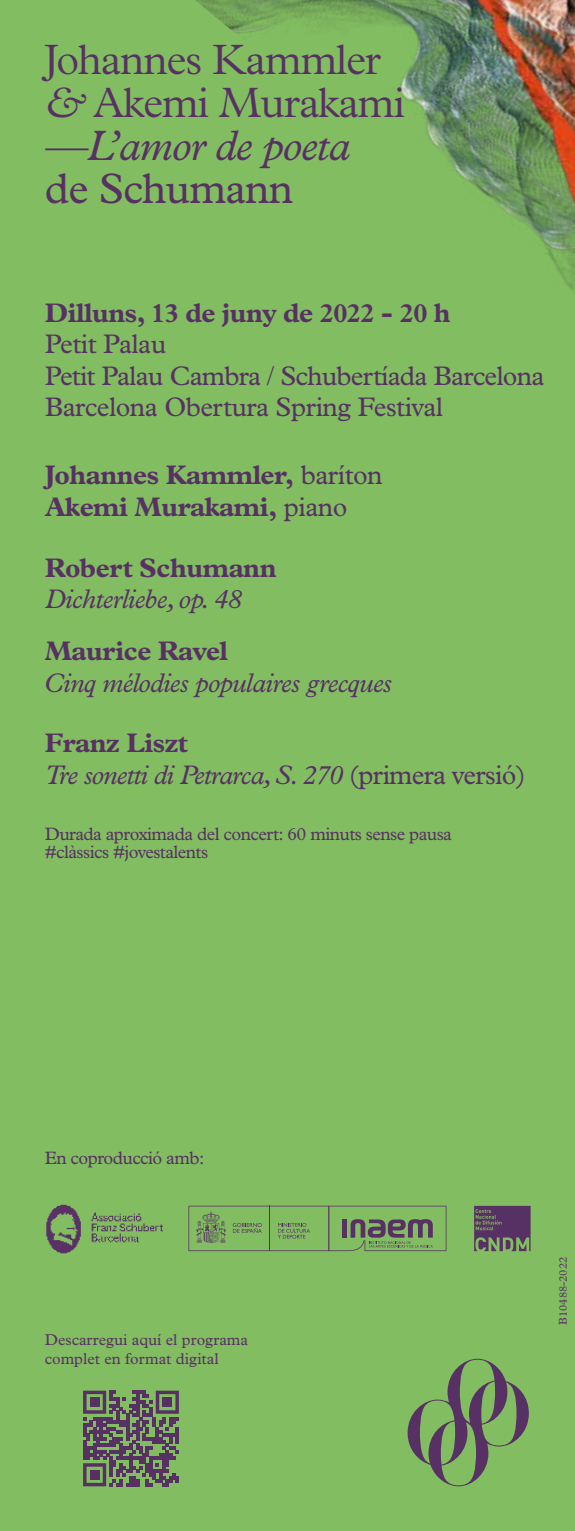
<style>
.page{position:relative;width:575px;height:1531px;background:#fff}
.page>*{position:absolute;margin:0;border:0;box-sizing:border-box;transform-origin:0 0}
.t1{font:300 42.75px/42.8px "Plantin Std";letter-spacing:-.02em;color:#583164}
.t2{font:42.75px "Plantin Std";letter-spacing:-.02em;color:#583164}
.t3{font:italic 27px/31.5px "Plantin Std";letter-spacing:-.02em;color:#583164}
.t4{font:700 27px/31.5px "Plantin Std";letter-spacing:-.02em;color:#583164}
.t5{font:27px/31.5px "Plantin Std";letter-spacing:-.03em;color:#583164}
.t6{font:18px/18px "Plantin Std";letter-spacing:-.03em;color:#583164}
.t7{font:15.75px/18.9px "Plantin Std";color:#583164}
.t8{font:11.25px "Plantin Std";color:#583164}
.s1{font-style:italic}
.s2{font-weight:400;font-style:italic}
.s3{font-weight:400}
.s4{font-weight:700;font-style:normal}
.s5{font-style:normal}
</style>
<div class="page">
<div style="left:0;top:0;width:574px;height:1531px;background:#82bd61"></div>
<svg style="left:407px;top:1359px;width:121px;height:127px"></svg>
<svg style="left:83px;top:1390px;width:96px;height:96px"></svg>
<div style="left:90px;top:1397px;width:9px;height:10px;background:#583164"></div>
<div style="left:162px;top:1397px;width:10px;height:10px;background:#583164"></div>
<div style="left:90px;top:1470px;width:9px;height:9px;background:#583164"></div>
<img style="left:195px;top:0;width:379px;height:290px">
<img style="left:46px;top:1204px;width:117px;height:50px">
<svg style="left:188px;top:1206px;width:258px;height:45px"></svg>
<svg style="left:474px;top:1206px;width:56px;height:45px;background:#604d63"></svg>
<h1 class="t1" style="left:45px;top:39px;width:361px">Johannes Kammler <span class="s1">&amp;</span> Akemi Murakami <span class="s2">—L’amor de poeta</span></h1>
<h1 class="t2" style="left:45px;top:164px;width:250px">de Schumann</h1>
<p class="t4" style="left:45px;top:297px;width:407px">Dilluns, 13 de juny de 2022 - 20 h</p>
<p class="t5" style="left:45px;top:329px;width:500px">Petit Palau<br>Petit Palau Cambra / Schubertíada Barcelona<br>Barcelona Obertura Spring Festival</p>
<p class="t4" style="left:45px;top:459px;width:339px">Johannes Kammler, <span class="s3">baríton<br></span>Akemi Murakami, <span class="s3">piano</span></p>
<p class="t4" style="left:45px;top:552px;width:233px">Robert Schumann</p>
<p class="t3" style="left:45px;top:583px;width:198px">Dichterliebe, op. 48</p>
<p class="t4" style="left:45px;top:635px;width:185px">Maurice Ravel</p>
<p class="t3" style="left:45px;top:667px;width:348px">Cinq mélodies populaires grecques</p>
<p class="t3" style="left:45px;top:727px;width:482px"><span class="s4">Franz Liszt<br></span>Tre sonetti di Petrarca, S. 270 <span class="s5">(primera versió)</span></p>
<p class="t6" style="left:45px;top:825px;width:408px">Durada aproximada del concert: 60 minuts sense pausa #clàssics #jovestalents</p>
<p class="t6" style="left:45px;top:1149px;width:161px">En coproducció amb:</p>
<p class="t7" style="left:45px;top:1330px;width:205px">Descarregui aquí el programa complet en format digital</p>
<p class="t8" style="left:556px;top:1325px;width:69px;rotate:-90deg">B10488-2022</p>
</div>
